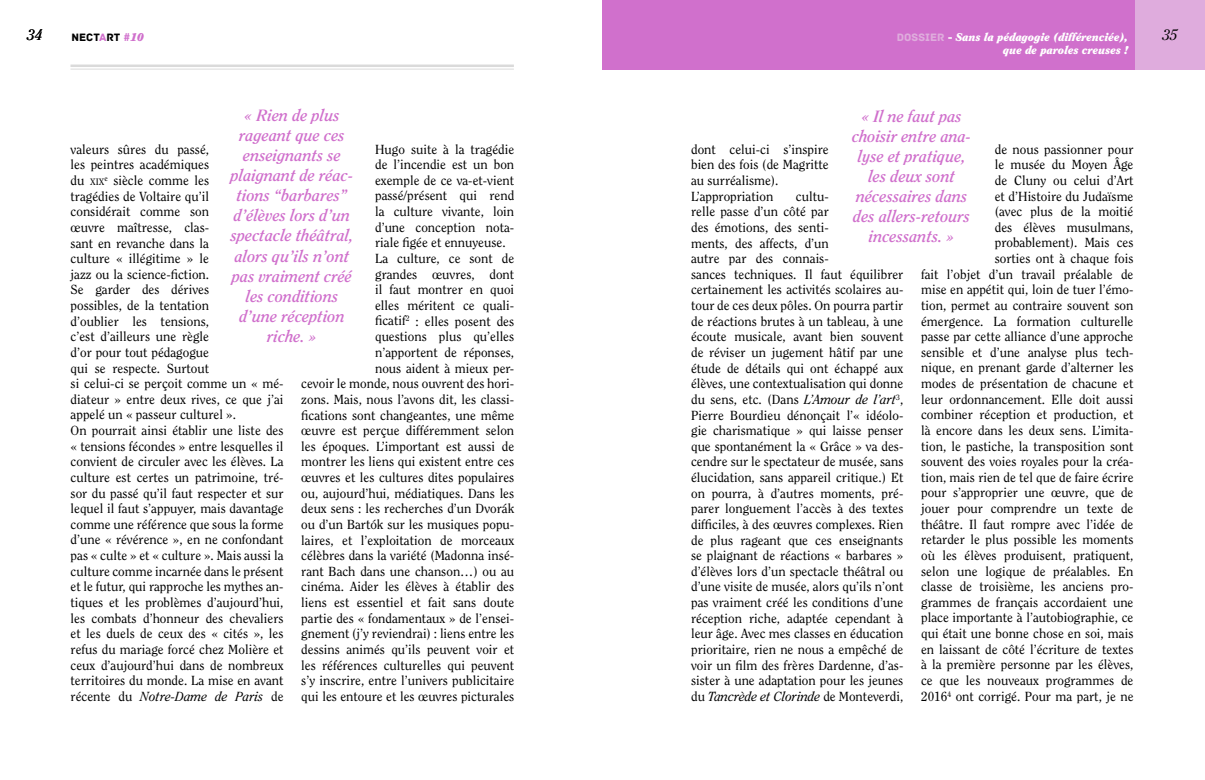
<style>
.page{position:relative;width:1205px;height:780px;background:#fff}
.page>*{position:absolute;margin:0;border:0;box-sizing:border-box;transform-origin:0 0}
.t1{font:italic 700 16.25px/20px "Clearface";color:#d070cc;text-align:center}
.t2{font:italic 15px "Clearface";color:#000}
.t3{font:13.12px/15.6px "Clearface";color:#000}
.t4{font:italic 900 11.25px/13.5px "Clearface";color:#fff;text-align:right}
.t5{font:11.25px "Archive";color:#000}
.t6{font:9.12px "Clearface";color:#000}
.s1{color:#d070cc}
.s2{font-family:"Clearface";font-weight:900;font-style:italic;color:#d070cc}
.s3{font-family:"Archive";font-weight:400;font-style:normal;color:#dfacdd}
.s4{font-family:"Archive";font-weight:400;font-style:normal}
.s5{font-size:13.12px}
.s6{font-style:italic}
</style>
<div class="page">
<hr style="left:70px;top:64px;width:444px;height:3px;background:#dadada">
<hr style="left:70px;top:69px;width:444px;height:1px;background:#dadada">
<div style="left:602px;top:0;width:603px;height:69px;background:#d070cc"></div>
<div style="left:1135px;top:0;width:70px;height:69px;background:#dfacdd"></div>
<p class="t2" style="left:28px;top:26px;width:16px">34</p>
<p class="t5" style="left:71px;top:30px;width:74px">NECT<span class="s1">A</span>RT <span class="s2">#10</span></p>
<p class="t4" style="left:897px;top:30px;width:233px"><span class="s3">DOSSIER</span> <span class="s4">-</span> Sans la pédagogie (différenciée), que de paroles creuses !</p>
<p class="t2" style="left:1163px;top:26px;width:16px">35</p>
<p class="t1" style="left:231px;top:106px;width:124px">« Rien de plus rageant que ces enseignants se plaignant de réac&shy;tions “barbares” d’élèves lors d’un spectacle théâtral, alors qu’ils n’ont pas vraiment créé les conditions d’une réception riche. »</p>
<p class="t3" style="left:375px;top:141px;width:141px">Hugo suite à la tragédie</p>
<p class="t3" style="left:375px;top:156px;width:141px">de l’incendie est un bon</p>
<p class="t3" style="left:375px;top:172px;width:141px">exemple de ce va-et-vient</p>
<p class="t3" style="left:375px;top:188px;width:141px">passé/présent qui rend</p>
<p class="t3" style="left:375px;top:203px;width:141px">la culture vivante, loin</p>
<p class="t3" style="left:375px;top:219px;width:141px">d’une conception nota-</p>
<p class="t3" style="left:375px;top:235px;width:132px">riale figée et ennuyeuse.</p>
<p class="t3" style="left:375px;top:250px;width:141px">La culture, ce sont de</p>
<p class="t3" style="left:375px;top:266px;width:141px">grandes œuvres, dont</p>
<p class="t3" style="left:375px;top:281px;width:141px">il faut montrer en quoi</p>
<p class="t3" style="left:375px;top:297px;width:141px">elles méritent ce quali-</p>
<p class="t3" style="left:375px;top:313px;width:141px">ficatif<sup>2</sup> : elles posent des</p>
<p class="t3" style="left:375px;top:329px;width:141px">questions plus qu’elles</p>
<p class="t3" style="left:375px;top:344px;width:141px">n’apportent de réponses,</p>
<p class="t3" style="left:375px;top:360px;width:141px">nous aident à mieux per-</p>
<p class="t3" style="left:301px;top:375px;width:214px">cevoir le monde, nous ouvrent des hori-</p>
<p class="t3" style="left:301px;top:391px;width:214px">zons. Mais, nous l’avons dit, les classi-</p>
<p class="t3" style="left:301px;top:407px;width:214px">fications sont changeantes, une même</p>
<p class="t3" style="left:301px;top:422px;width:214px">œuvre est perçue différemment selon</p>
<p class="t3" style="left:301px;top:438px;width:214px">les époques. L’important est aussi de</p>
<p class="t3" style="left:301px;top:454px;width:214px">montrer les liens qui existent entre ces</p>
<p class="t3" style="left:301px;top:469px;width:214px">œuvres et les cultures dites populaires</p>
<p class="t3" style="left:301px;top:485px;width:214px">ou, aujourd’hui, médiatiques. Dans les</p>
<p class="t3" style="left:301px;top:500px;width:214px">deux sens : les recherches d’un Dvorák</p>
<p class="t3" style="left:301px;top:516px;width:214px">ou d’un Bartók sur les musiques popu-</p>
<p class="t3" style="left:301px;top:532px;width:214px">laires, et l’exploitation de morceaux</p>
<p class="t3" style="left:301px;top:547px;width:214px">célèbres dans la variété (Madonna insé-</p>
<p class="t3" style="left:301px;top:563px;width:214px">rant Bach dans une chanson…) ou au</p>
<p class="t3" style="left:301px;top:578px;width:214px">cinéma. Aider les élèves à établir des</p>
<p class="t3" style="left:301px;top:594px;width:214px">liens est essentiel et fait sans doute</p>
<p class="t3" style="left:301px;top:610px;width:214px">partie des « fondamentaux » de l’ensei-</p>
<p class="t3" style="left:301px;top:625px;width:214px">gnement (j’y reviendrai) : liens entre les</p>
<p class="t3" style="left:301px;top:641px;width:214px">dessins animés qu’ils peuvent voir et</p>
<p class="t3" style="left:301px;top:657px;width:214px">les références culturelles qui peuvent</p>
<p class="t3" style="left:301px;top:672px;width:214px">s’y inscrire, entre l’univers publicitaire</p>
<p class="t3" style="left:301px;top:688px;width:214px">qui les entoure et les œuvres picturales</p>
<p class="t3" style="left:71px;top:141px;width:140px">valeurs sûres du passé, les peintres académiques</p>
<p class="t6" style="left:71px;top:176px;width:35px"><span class="s5">du</span> XIX</p>
<p class="t3" style="left:71px;top:172px;width:214px;text-indent:34px"><sup>e</sup> siècle comme les<br>tragédies de Voltaire qu’il<br>considérait comme son<br>œuvre maîtresse, clas-<br>sant en revanche dans la<br>culture « illégitime » le<br>jazz ou la science-fiction.<br>Se garder des dérives<br>possibles, de la tentation<br>d’oublier les tensions,<br>c’est d’ailleurs une règle<br>d’or pour tout pédagogue<br>qui se respecte. Surtout<br>si celui-ci se perçoit comme un « mé&shy;diateur » entre deux rives, ce que j’ai appelé un « passeur culturel ».<br>On pourrait ainsi établir une liste des « tensions fécondes » entre lesquelles il convient de circuler avec les élèves. La culture est certes un patrimoine, tré&shy;sor du passé qu’il faut respecter et sur lequel il faut s’appuyer, mais davantage comme une référence que sous la forme d’une « révérence », en ne confondant pas « culte » et « culture ». Mais aussi la culture comme incarnée dans le présent et le futur, qui rapproche les mythes an&shy;tiques et les problèmes d’aujourd’hui, les combats d’honneur des chevaliers et les duels de ceux des « cités », les refus du mariage forcé chez Molière et ceux d’aujourd’hui dans de nombreux territoires du monde. La mise en avant récente du <span class="s6">Notre-Dame de Paris</span> de</p>
<p class="t1" style="left:852px;top:106px;width:121px">« Il ne faut pas choisir entre ana&shy;lyse et pratique, les deux sont nécessaires dans des allers-retours incessants. »</p>
<p class="t3" style="left:921px;top:141px;width:214px;text-align:right">de nous passionner pour<br>le musée du Moyen Âge<br>de Cluny ou celui d’Art<br>et d’Histoire du Judaïsme<br>(avec plus de la moitié<br>des élèves musulmans, probablement). Mais ces<br>sorties ont à chaque fois<br>fait l’objet d’un travail préalable de mise en appétit qui, loin de tuer l’émo&shy;tion, permet au contraire souvent son émergence. La formation culturelle passe par cette alliance d’une approche sensible et d’une analyse plus tech&shy;nique, en prenant garde d’alterner les modes de présentation de chacune et leur ordonnancement. Elle doit aussi combiner réception et production, et là encore dans les deux sens. L’imita&shy;tion, le pastiche, la transposition sont souvent des voies royales pour la créa&shy;tion, mais rien de tel que de faire écrire pour s’approprier une œuvre, que de jouer pour comprendre un texte de théâtre. Il faut rompre avec l’idée de retarder le plus possible les moments où les élèves produisent, pratiquent, selon une logique de préalables. En classe de troisième, les anciens pro&shy;grammes de français accordaient une place importante à l’autobiographie, ce qui était une bonne chose en soi, mais en laissant de côté l’écriture de textes à la première personne par les élèves, ce que les nouveaux programmes de 2016<sup>4</sup> ont corrigé. Pour ma part, je ne</p>
<p class="t3" style="left:691px;top:141px;width:139px">dont celui-ci s’inspire bien des fois (de Magritte au surréalisme).<br>L’appropriation</p>
<p class="t3" style="left:691px;top:188px;width:214px;text-indent:105px">cultu-<br>relle passe d’un côté par<br>des émotions, des senti-<br>ments, des affects, d’un<br>autre par des connais-<br>sances techniques. Il faut équilibrer certainement les activités scolaires au&shy;tour de ces deux pôles. On pourra partir de réactions brutes à un tableau, à une écoute musicale, avant bien souvent de réviser un jugement hâtif par une étude de détails qui ont échappé aux élèves, une contextualisation qui donne du sens, etc. (Dans <span class="s6">L’Amour de l’art</span><sup>3</sup>, Pierre Bourdieu dénonçait l’« idéolo&shy;gie charismatique » qui laisse penser que spontanément la « Grâce » va des&shy;cendre sur le spectateur de musée, sans élucidation, sans appareil critique.) Et on pourra, à d’autres moments, pré&shy;parer longuement l’accès à des textes difficiles, à des œuvres complexes. Rien de plus rageant que ces enseignants se plaignant de réactions « barbares » d’élèves lors d’un spectacle théâtral ou d’une visite de musée, alors qu’ils n’ont pas vraiment créé les conditions d’une réception riche, adaptée cependant à leur âge. Avec mes classes en éducation prioritaire, rien ne nous a empêché de voir un film des frères Dardenne, d’as&shy;sister à une adaptation pour les jeunes du <span class="s6">Tancrède et Clorinde</span> de Monteverdi,</p>
</div>
